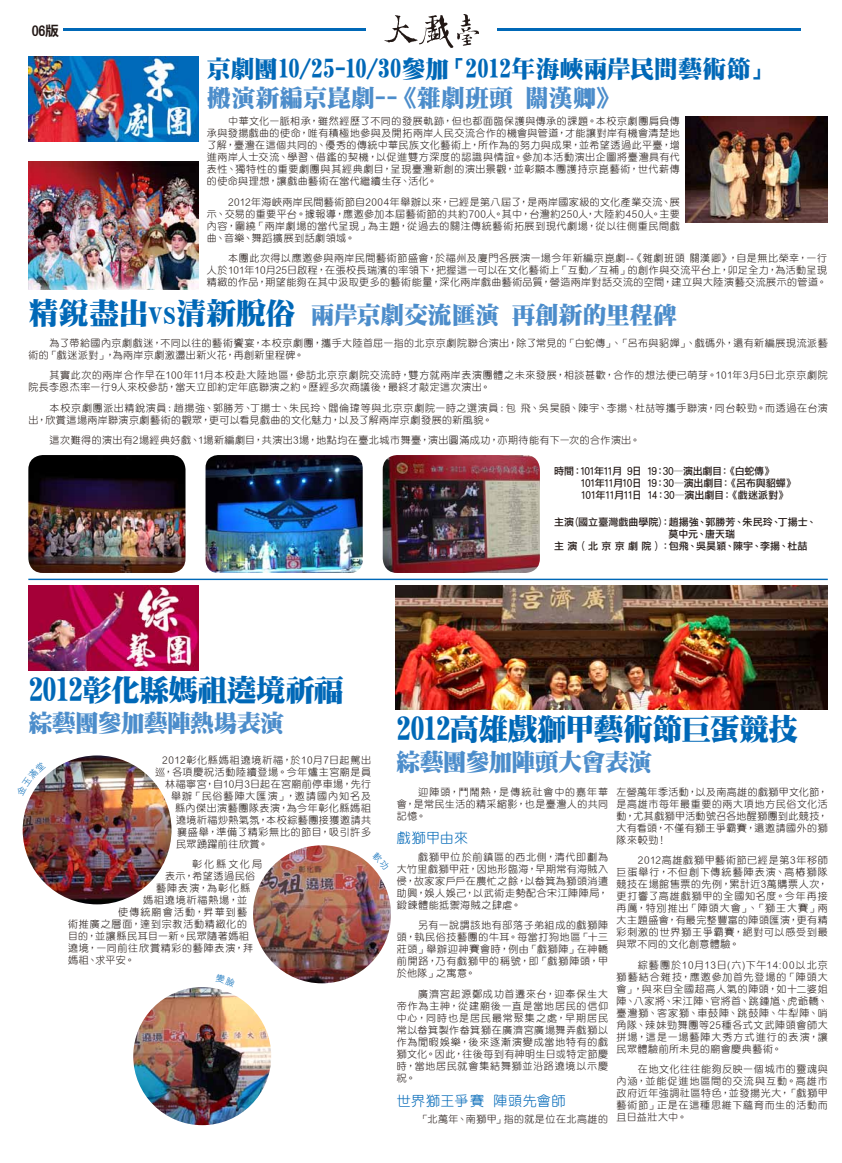
<style>
.page{position:relative;width:842px;height:1163px;background:#fff}
.page>*{position:absolute;margin:0;border:0;box-sizing:border-box;transform-origin:0 0}
.t1{font:30px "DF Ming UB HK BF";letter-spacing:-.035em;color:#0068b7}
.t2{font:24px/28.8px "DF Ming UB HK BF";letter-spacing:-.005em;color:#0068b7}
.t3{font:24px "DF Ming UB HK BF";letter-spacing:-.025em;color:#4c8dcb}
.t4{font:14px "DF Yuan Lt HKP BF";letter-spacing:.03em;color:#0068b7}
.t5{font:14px "DFN Hei XB HK BF";color:#221815}
.t6{font:10px/12px "DF Yuan Lt HKP BF";letter-spacing:.055em;color:#221815;text-align:justify}
.t7{font:10px/12px "DF Li Hei Md WIN BF";letter-spacing:-.03em;color:#221815}
.t8{font:10px "DF Li Hei Md WIN BF";letter-spacing:-.005em;color:#221815}
.t9{font:10px "DF Li Hei Md WIN BF";letter-spacing:.02em;color:#221815}
.t10{font:10px "DF Yuan Lt HKP BF";letter-spacing:.11em;color:#221815}
.t11{font:10px "DF Yuan Lt HKP BF";letter-spacing:.1em;color:#221815}
.t12{font:10px "DF Yuan Lt HKP BF";letter-spacing:.075em;color:#221815}
.t13{font:10px "DF Yuan Lt HKP BF";letter-spacing:.08em;color:#221815}
.t14{font:10px "DF Yuan Lt HKP BF";letter-spacing:.095em;color:#221815}
.s1{color:#4c8dcb}
.s2{font-size:30px;color:#0068b7}
</style>
<div class="page">
<hr style="left:63px;top:28px;width:737px;height:3px;background:#0068b7">
<div style="left:366px;top:9px;width:131px;height:44px;background:#fff"></div>
<svg style="left:384px;top:14px;width:95px;height:34px"></svg>
<svg style="left:646px;top:403px;width:8px;height:9px"></svg>
<img style="left:28px;top:162px;width:170px;height:127px">
<img style="left:686px;top:116px;width:142px;height:107px">
<img style="left:206px;top:455px;width:157px;height:118px">
<img style="left:383px;top:455px;width:157px;height:118px">
<img style="left:28px;top:455px;width:157px;height:118px">
<img style="left:395px;top:585px;width:433px;height:124px">
<img style="left:133px;top:986px;width:138px;height:138px;border-radius:69px">
<img style="left:28px;top:57px;width:170px;height:85px">
<img style="left:28px;top:585px;width:170px;height:85px">
<hr style="left:28px;top:578px;width:800px;height:2px;background:#0068b7">
<img style="left:23px;top:755px;width:148px;height:149px;border-radius:74px">
<img style="left:253px;top:845px;width:138px;height:138px;border-radius:69px">
<svg style="left:31px;top:776px;width:15px;height:20px"></svg>
<p class="t5" style="left:32px;top:24px;width:29px">06版</p>
<p class="t2" style="left:207px;top:54px;width:567px">京劇團10/25-10/30參加「2012年海峽兩岸民間藝術節」<span class="s1">搬演新編京崑劇--《雜劇班頭 關漢卿》</span></p>
<p class="t6" style="left:207px;top:116px;width:474px;text-indent:21px">中華文化一脈相承，雖然經歷了不同的發展軌跡，但也都面臨保護與傳承的課題。本校京劇團肩負傳承與發揚戲曲的使命，唯有積極地參與及開拓兩岸人民交流合作的機會與管道，才能讓對岸有機會清楚地了解，臺灣在這個共同的、優秀的傳統中華民族文化藝術上，所作為的努力與成果，並希望透過此平臺，增進兩岸人士交流、學習、借鑑的契機，以促進雙方深度的認識與情誼。參加本活動演出企圖將臺灣具有代表性、獨特性的重要劇團與其經典劇目，呈現臺灣新創的演出景觀，並彰顯本團護持京崑藝術，世代薪傳的使命與理想，讓戲曲藝術在當代繼續生存、活化。</p>
<p class="t6" style="left:207px;top:196px;width:474px;text-indent:21px">2012年海峽兩岸民間藝術節自2004年舉辦以來，已經是第八屆了，是兩岸國家級的文化產業交流、展示、交易的重要平台。據報導，應邀參加本屆藝術節的共約700人。其中，台灣約250人，大陸約450人。主要內容，圍繞「兩岸劇場的當代呈現」為主題，從過去的關注傳統藝術拓展到現代劇場，從以往側重民間戲曲、音樂、舞蹈擴展到話劇領域。</p>
<p class="t6" style="left:207px;top:253px;width:622px;text-indent:21px">本團此次得以應邀參與兩岸民間藝術節盛會，於福州及廈門各展演一場今年新編京崑劇--《雜劇班頭 關漢卿》，自是無比榮幸，一行人於101年10月25日啟程，在張校長瑞濱的率領下，把握這一可以在文化藝術上「互動／互補」的創作與交流平台上，卯足全力，為活動呈現精緻的作品，期望能夠在其中汲取更多的藝術能量，深化兩岸戲曲藝術品質，營造兩岸對話交流的空間，建立與大陸演藝交流展示的管道。</p>
<p class="t3" style="left:28px;top:303px;width:650px"><span class="s2">精銳盡出vs清新脫俗</span> 兩岸京劇交流匯演 再創新的里程碑</p>
<p class="t6" style="left:28px;top:337px;width:801px;text-indent:21px">為了帶給國內京劇戲迷，不同以往的藝術饗宴，本校京劇團，攜手大陸首屈一指的北京京劇院聯合演出，除了常見的「白蛇傳」、「呂布與貂嬋」、戲碼外，還有新編展現流派藝術的「戲迷派對」，為兩岸京劇激盪出新火花，再創新里程碑。</p>
<p class="t6" style="left:28px;top:369px;width:801px;text-indent:21px">其實此次的兩岸合作早在100年11月本校赴大陸地區，參訪北京京劇院交流時，雙方就兩岸表演團體之未來發展，相談甚歡，合作的想法便已萌芽。101年3月5日北京京劇院院長李恩杰率一行9人來校參訪，當天立即約定年底聯演之約。歷經多次商議後，最終才敲定這次演出。</p>
<p class="t6" style="left:28px;top:402px;width:801px;text-indent:21px">本校京劇團派出精銳演員：趙揚強、郭勝芳、丁揚士、朱民玲、閻倫瑋等與北京京劇院一時之選演員：包 飛、吳昊頤、陳宇、李揚、杜 等攜手聯演，同台較勁。而透過在台演出，欣賞這場兩岸聯演京劇藝術的觀眾，更可以看見戲曲的文化魅力，以及了解兩岸京劇發展的新風貌。</p>
<p class="t6" style="left:50px;top:434px;width:592px">這次難得的演出有2場經典好戲、1場新編劇目，共演出3場，地點均在臺北城市舞臺，演出圓滿成功，亦期待能有下一次的合作演出。</p>
<p class="t7" style="left:581px;top:465px;width:216px;text-indent:-26px">時間：101年11月 9日 19：30—演出劇目：《白蛇傳》<br>101年11月10日 19：30—演出劇目：《呂布與貂蟬》<br>101年11月11日 14：30—演出劇目：《戲迷派對》</p>
<p class="t8" style="left:554px;top:517px;width:264px">主演(國立臺灣戲曲學院)：趙揚強、郭勝芳、朱民玲、丁揚士、</p>
<p class="t8" style="left:668px;top:529px;width:68px">莫中元、唐天瑞</p>
<p class="t9" style="left:554px;top:541px;width:255px">主演 ( 北京京劇院 )：包飛、吳昊穎、陳宇、李揚、杜喆</p>
<p class="t1" style="left:28px;top:675px;width:317px">2012彰化縣媽祖遶境祈福</p>
<p class="t3" style="left:28px;top:711px;width:257px">綜藝團參加藝陣熱場表演</p>
<p class="t1" style="left:396px;top:714px;width:404px">2012高雄戲獅甲藝術節巨蛋競技</p>
<p class="t3" style="left:396px;top:750px;width:257px">綜藝團參加陣頭大會表演</p>
<p class="t6" style="left:162px;top:753px;width:210px">2012彰化縣媽祖遶境祈福，於10月7日起駕出</p>
<p class="t6" style="left:155px;top:765px;width:217px">巡，各項慶祝活動陸續登場。今年爐主宮廟是員</p>
<p class="t6" style="left:165px;top:777px;width:207px">林福寧宮，自10月3日起在宮廟前停車場，先行</p>
<p class="t11" style="left:171px;top:790px;width:202px">舉辦「民俗藝陣大匯演」，邀請國內知名及</p>
<p class="t6" style="left:175px;top:801px;width:197px">縣內傑出演藝團隊表演，為今年彰化縣媽祖</p>
<p class="t6" style="left:176px;top:813px;width:196px">遶境祈福炒熱氣氛，本校綜藝團接獲邀請共</p>
<p class="t6" style="left:177px;top:825px;width:195px">襄盛舉，準備了精彩無比的節目，吸引許多</p>
<p class="t6" style="left:176px;top:837px;width:94px">民眾踴躍前往欣賞。</p>
<p class="t6" style="left:192px;top:858px;width:71px">彰化縣文化局</p>
<p class="t6" style="left:165px;top:870px;width:92px">表示，希望透過民俗</p>
<p class="t10" style="left:156px;top:883px;width:95px">藝陣表演，為彰化縣</p>
<p class="t14" style="left:143px;top:895px;width:106px">媽祖遶境祈福熱場，並</p>
<p class="t10" style="left:118px;top:907px;width:130px">使傳統廟會活動，昇華到藝</p>
<p class="t13" style="left:68px;top:919px;width:180px">術推廣之層面，達到宗教活動精緻化的</p>
<p class="t6" style="left:68px;top:930px;width:182px">目的，並讓縣民耳目一新。民眾隨著媽祖</p>
<p class="t12" style="left:68px;top:943px;width:186px">遶境，一同前往欣賞精彩的藝陣表演，拜</p>
<p class="t6" style="left:68px;top:954px;width:68px">媽祖、求平安。</p>
<p class="t6" style="left:397px;top:785px;width:213px;text-indent:21px">迎陣頭，鬥鬧熱，是傳統社會中的嘉年華會，是常民生活的精采縮影，也是臺灣人的共同記憶。</p>
<p class="t4" style="left:397px;top:831px;width:73px">戲獅甲由來</p>
<p class="t6" style="left:397px;top:850px;width:213px;text-indent:21px">戲獅甲位於前鎮區的西北側，清代即劃為大竹里戲獅甲莊，因地形臨海，早期常有海賊入侵，故家家戶戶在農忙之餘，以畚箕為獅頭消遣助興，娛人娛己，以武術走勢配合宋江陣陣局，鍛鍊體能抵禦海賊之肆虐。</p>
<p class="t6" style="left:397px;top:919px;width:213px;text-indent:21px">另有一說謂該地有部落子弟組成的戲獅陣頭，執民俗技藝團的牛耳。每當打狗地區「十三莊頭」舉辦迎神賽會時，例由「戲獅陣」在神轎前開路，乃有戲獅甲的稱號，即「戲獅陣頭，甲於他隊」之寓意。</p>
<p class="t6" style="left:397px;top:987px;width:213px;text-indent:21px">廣濟宮起源鄭成功首遷來台，迎奉保生大帝作為主神，從建廟後一直是當地居民的信仰中心，同時也是居民最常聚集之處，早期居民常以畚箕製作畚箕獅在廣濟宮廣場舞弄戲獅以作為閒暇娛樂，後來逐漸演變成當地特有的戲獅文化。因此，往後每到有神明生日或特定節慶時，當地居民就會集結舞獅並沿路遶境以示慶祝。</p>
<p class="t4" style="left:397px;top:1093px;width:170px">世界獅王爭賽 陣頭先會師</p>
<p class="t6" style="left:418px;top:1113px;width:191px">「北萬年、南獅甲」指的就是位在北高雄的</p>
<p class="t6" style="left:617px;top:785px;width:213px">左營萬年季活動，以及南高雄的戲獅甲文化節，是高雄市每年最重要的兩大項地方民俗文化活動，尤其戲獅甲活動號召各地醒獅團到此競技，大有看頭，不僅有獅王爭霸賽，還邀請國外的獅隊來較勁！</p>
<p class="t6" style="left:617px;top:854px;width:213px;text-indent:21px">2012高雄戲獅甲藝術節已經是第3年移師巨蛋舉行，不但創下傳統藝陣表演、高樁獅隊競技在場館售票的先例，累計近3萬購票人次，更打響了高雄戲獅甲的全國知名度。今年再接再厲，特別推出「陣頭大會」、「獅王大賽」兩大主題盛會，有最完整豐富的陣頭匯演，更有精彩刺激的世界獅王爭霸賽，絕對可以感受到最與眾不同的文化創意體驗。</p>
<p class="t6" style="left:617px;top:958px;width:213px;text-indent:21px">綜藝團於10月13日(六)下午14:00以北京獅藝結合雜技，應邀參加首先登場的「陣頭大會」，與來自全國超高人氣的陣頭，如十二婆姐陣、八家將、宋江陣、官將首、跳鍾馗、虎爺轎、臺灣獅、客家獅、車鼓陣、跳鼓陣、牛犁陣、哨角隊、辣妹勁舞團等25種各式文武陣頭會師大拼場，這是一場藝陣大秀方式進行的表演，讓民眾體驗前所未見的廟會慶典藝術。</p>
<p class="t6" style="left:617px;top:1063px;width:213px;text-indent:21px">在地文化往往能夠反映一個城市的靈魂與內涵，並能促進地區間的交流與互動。高雄市政府近年強調社區特色，並發揚光大，「戲獅甲藝術節」正是在這種思維下蘊育而生的活動而且日益壯大中。</p>
</div>
